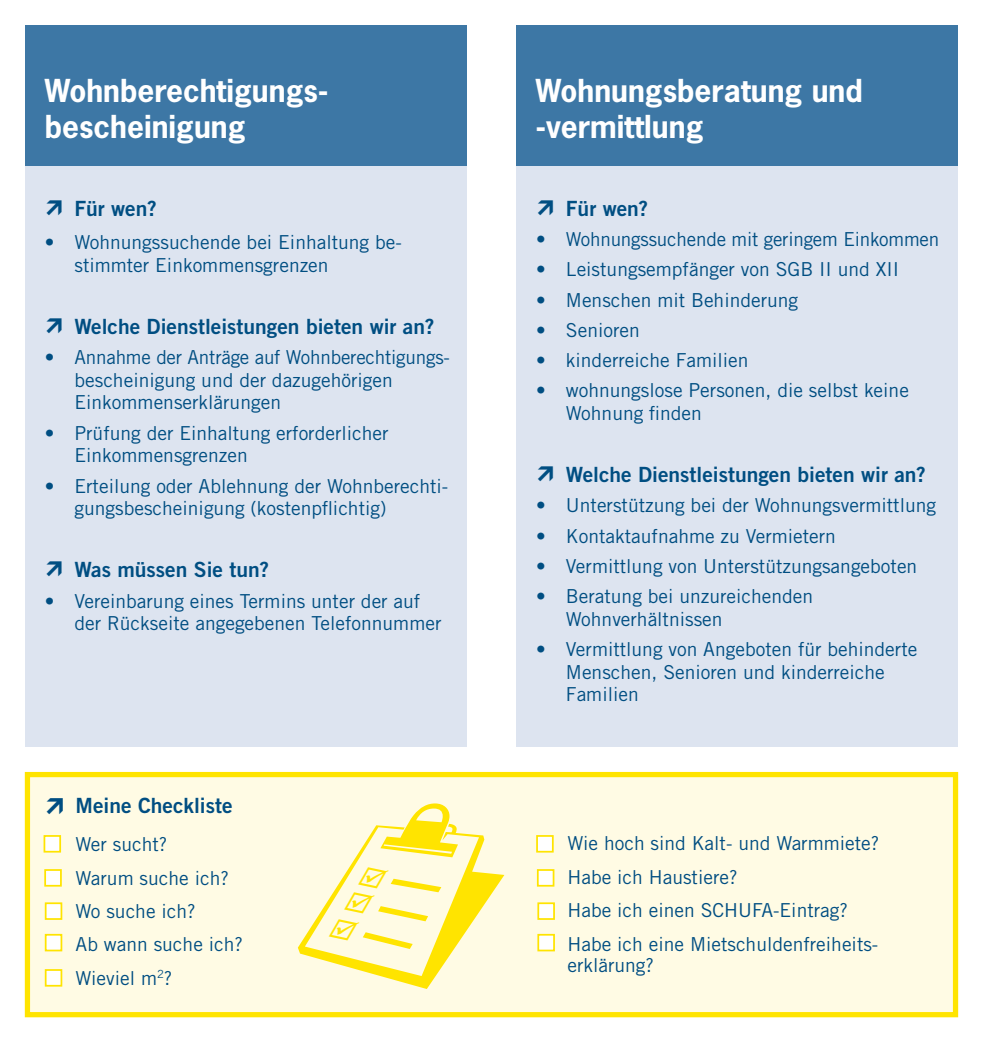
<style>
.page{position:relative;width:983px;height:1042px;background:#fff}
.page>*{position:absolute;margin:0;border:0;box-sizing:border-box;transform-origin:0 0}
.t1{font:700 29.75px/35.7px "News Gothic Std";color:#fff}
.t2{font:21px "Trade Gothic Bold Two";color:#004e82}
.t3{font:19.25px/22.8px "Trade Gothic";color:#004e82}
</style>
<div class="page">
<div style="left:25px;top:25px;width:441px;height:722px;background:#dde4f0"></div>
<div style="left:516px;top:25px;width:441px;height:722px;background:#dde4f0"></div>
<div style="left:25px;top:25px;width:441px;height:140px;background:#3d77a5"></div>
<div style="left:516px;top:25px;width:441px;height:140px;background:#3d77a5"></div>
<div style="left:25px;top:772px;width:932px;height:245px;background:#fffbe4;border:5px solid #ffe400"></div>
<div style="left:44px;top:835px;width:17px;height:17px;background:#fff;border:2px solid #ffe400"></div>
<div style="left:536px;top:835px;width:17px;height:17px;background:#fff;border:2px solid #ffe400"></div>
<div style="left:44px;top:869px;width:18px;height:17px;background:#fff;border:2px solid #ffe400"></div>
<div style="left:536px;top:869px;width:18px;height:17px;background:#fff;border:2px solid #ffe400"></div>
<div style="left:45px;top:902px;width:17px;height:18px;background:#fff;border:2px solid #ffe400"></div>
<div style="left:537px;top:902px;width:17px;height:18px;background:#fff;border:2px solid #ffe400"></div>
<div style="left:45px;top:934px;width:17px;height:17px;background:#fff;border:2px solid #ffe400"></div>
<div style="left:537px;top:934px;width:17px;height:17px;background:#fff;border:2px solid #ffe400"></div>
<div style="left:45px;top:969px;width:17px;height:17px;background:#fff;border:2px solid #ffe400"></div>
<svg style="left:298px;top:803px;width:206px;height:186px"></svg>
<h1 class="t1" style="left:45px;top:72px;width:285px">Wohnberechtigungs&shy;bescheinigung</h1>
<h1 class="t1" style="left:536px;top:72px;width:328px">Wohnungsberatung und -vermittlung</h1>
<p class="t2" style="left:74px;top:196px;width:84px">Für wen?</p>
<p class="t3" style="left:74px;top:230px;width:329px;text-indent:-30px">• Wohnungssuchende bei Einhaltung be&shy;stimmter Einkommensgrenzen</p>
<p class="t2" style="left:74px;top:313px;width:361px">Welche Dienstleistungen bieten wir an?</p>
<p class="t3" style="left:74px;top:345px;width:375px;text-indent:-30px">• Annahme der Anträge auf Wohnberechtigungs&shy;bescheinigung und der dazugehörigen<br>Einkommenserklärungen</p>
<p class="t3" style="left:74px;top:421px;width:315px;text-indent:-30px">• Prüfung der Einhaltung erforderlicher<br>Einkommensgrenzen</p>
<p class="t3" style="left:74px;top:474px;width:375px;text-indent:-30px">• Erteilung oder Ablehnung der Wohnberechti&shy;gungsbescheinigung (kostenpflichtig)</p>
<p class="t2" style="left:74px;top:557px;width:196px">Was müssen Sie tun?</p>
<p class="t3" style="left:74px;top:589px;width:368px;text-indent:-30px">• Vereinbarung eines Termins unter der auf der Rückseite angegebenen Telefonnummer</p>
<p class="t2" style="left:566px;top:196px;width:84px">Für wen?</p>
<p class="t3" style="left:536px;top:228px;width:404px">• Wohnungssuchende mit geringem Einkommen</p>
<p class="t3" style="left:536px;top:258px;width:364px">• Leistungsempfänger von SGB II und XII</p>
<p class="t3" style="left:536px;top:288px;width:263px">• Menschen mit Behinderung</p>
<p class="t3" style="left:536px;top:318px;width:105px">• Senioren</p>
<p class="t3" style="left:536px;top:349px;width:214px">• kinderreiche Familien</p>
<p class="t3" style="left:566px;top:379px;width:344px;text-indent:-30px">• wohnungslose Personen, die selbst keine<br>Wohnung finden</p>
<p class="t2" style="left:566px;top:462px;width:361px">Welche Dienstleistungen bieten wir an?</p>
<p class="t3" style="left:536px;top:494px;width:401px">• Unterstützung bei der Wohnungsvermittlung</p>
<p class="t3" style="left:536px;top:524px;width:301px">• Kontaktaufnahme zu Vermietern</p>
<p class="t3" style="left:536px;top:554px;width:382px">• Vermittlung von Unterstützungsangeboten</p>
<p class="t3" style="left:566px;top:584px;width:249px;text-indent:-30px">• Beratung bei unzureichenden<br>Wohnverhältnissen</p>
<p class="t3" style="left:566px;top:637px;width:353px;text-indent:-30px">• Vermittlung von Angeboten für behinderte<br>Menschen, Senioren und kinderreiche<br>Familien</p>
<p class="t2" style="left:76px;top:792px;width:158px">Meine Checkliste</p>
<p class="t3" style="left:76px;top:827px;width:169px;line-height:33.4px">Wer sucht?<br>Warum suche ich?<br>Wo suche ich?<br>Ab wann suche ich?<br>Wieviel m<sup>2</sup>?</p>
<p class="t3" style="left:567px;top:826px;width:313px;line-height:33.4px">Wie hoch sind Kalt- und Warmmiete?<br>Habe ich Haustiere?<br>Habe ich einen SCHUFA-Eintrag?<br>Habe ich eine Mietschuldenfreiheits--</p>
<p class="t3" style="left:567px;top:953px;width:88px">erklärung?</p>
</div>
